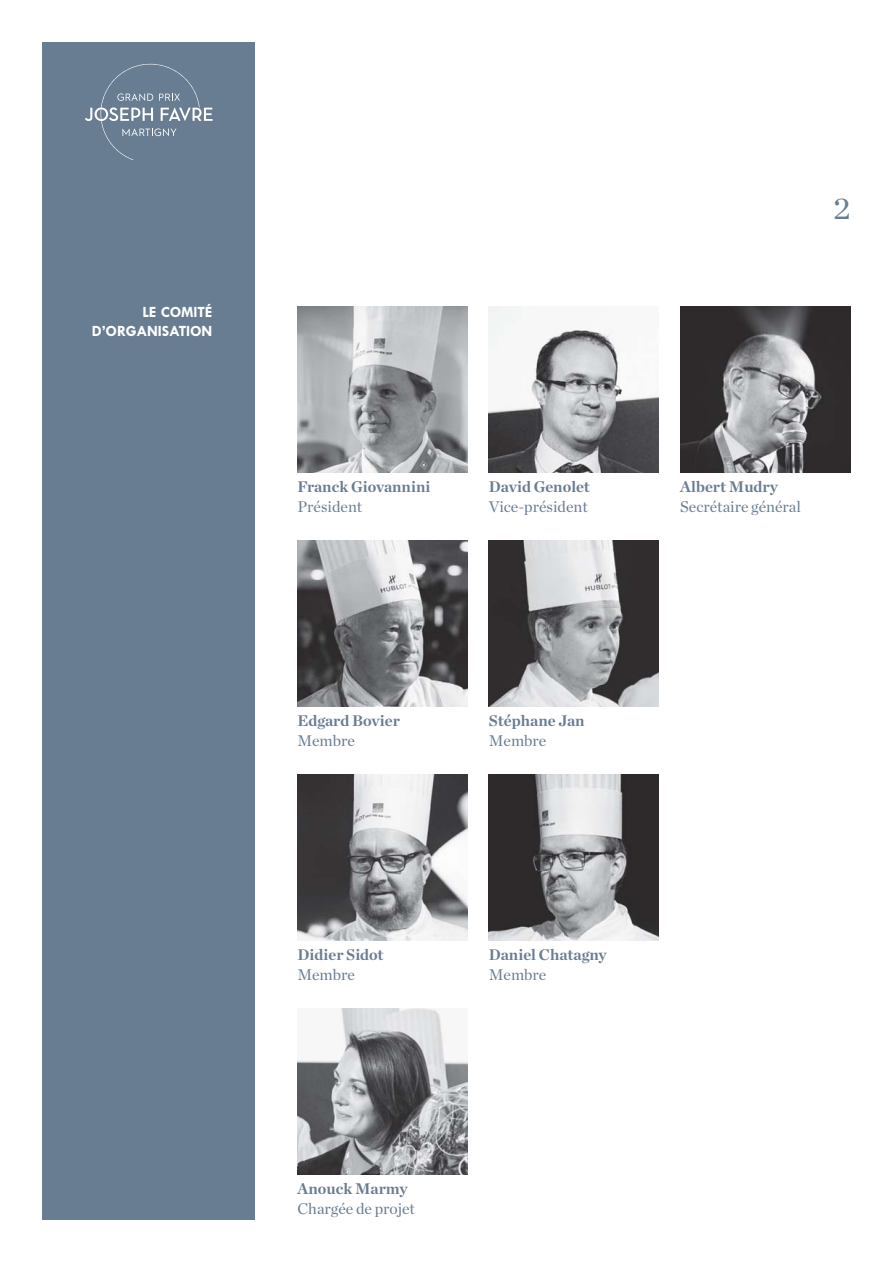
<style>
.page{position:relative;width:893px;height:1263px;background:#fff}
.page>*{position:absolute;margin:0;border:0;box-sizing:border-box;transform-origin:0 0}
.t1{font:31.5px "Chronicle Deck";color:#697d92}
.t2{font:700 15.75px "Chronicle Deck";color:#697d92}
.t3{font:15.75px "Chronicle Deck";color:#697d92}
.t4{font:700 15.75px/19.5px "Tw Cen";letter-spacing:-.01em;color:#fff;text-align:right}
</style>
<div class="page">
<div style="left:42px;top:43px;width:213px;height:1177px;background:#697d92"></div>
<svg style="left:85px;top:64px;width:128px;height:96px"></svg>
<img style="left:297px;top:306px;width:171px;height:167px">
<img style="left:489px;top:306px;width:170px;height:167px">
<img style="left:680px;top:306px;width:170px;height:167px">
<img style="left:297px;top:540px;width:171px;height:167px">
<img style="left:489px;top:540px;width:170px;height:167px">
<img style="left:297px;top:774px;width:171px;height:167px">
<img style="left:489px;top:774px;width:170px;height:167px">
<img style="left:297px;top:1008px;width:171px;height:167px">
<p class="t4" style="left:92px;top:302px;width:122px">LE COMITÉ<br>D’ORGANISATION</p>
<h1 class="t1" style="left:833px;top:197px;width:19px">2</h1>
<p class="t2" style="left:297px;top:481px;width:134px">Franck Giovannini</p>
<p class="t3" style="left:297px;top:501px;width:66px">Président</p>
<p class="t2" style="left:489px;top:481px;width:103px">David Genolet</p>
<p class="t3" style="left:489px;top:501px;width:101px">Vice-président</p>
<p class="t2" style="left:297px;top:715px;width:104px">Edgard Bovier</p>
<p class="t3" style="left:297px;top:735px;width:59px">Membre</p>
<p class="t2" style="left:489px;top:715px;width:97px">Stéphane Jan</p>
<p class="t3" style="left:489px;top:735px;width:59px">Membre</p>
<p class="t2" style="left:680px;top:481px;width:99px">Albert Mudry</p>
<p class="t3" style="left:680px;top:501px;width:122px">Secrétaire général</p>
<p class="t2" style="left:297px;top:949px;width:88px">Didier Sidot</p>
<p class="t3" style="left:297px;top:969px;width:59px">Membre</p>
<p class="t2" style="left:489px;top:949px;width:119px">Daniel Chatagny</p>
<p class="t3" style="left:489px;top:969px;width:59px">Membre</p>
<p class="t2" style="left:297px;top:1183px;width:112px">Anouck Marmy</p>
<p class="t3" style="left:297px;top:1203px;width:119px">Chargée de projet</p>
</div>
